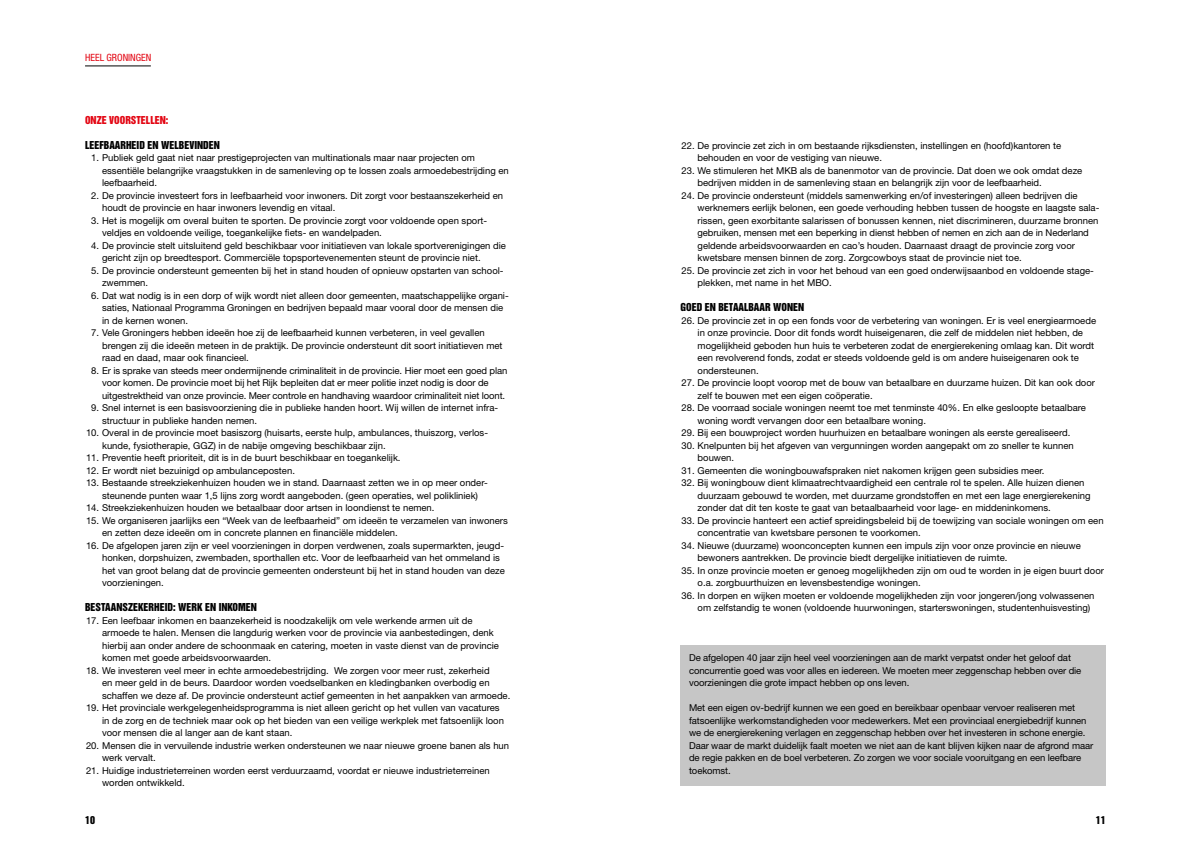
<style>
.page{position:relative;width:1191px;height:842px;background:#fff}
.page>*{position:absolute;margin:0;border:0;box-sizing:border-box;transform-origin:0 0}
.t1{font:10px "Helvetica Inserat LT Std";color:#000}
.t2{font:10px "Helvetica Inserat LT Std";color:#e30613}
.t3{font:condensed 10px "Helvetica Neue LT Std";color:#e30613}
.t4{font:9.5px/12.5px "Helvetica Neue LT Std";color:#000}
</style>
<div class="page">
<hr style="left:85px;top:66px;width:66px;height:1px;background:#000">
<div style="left:680px;top:645px;width:426px;height:141px;background:#c6c6c6"></div>
<p class="t3" style="left:85px;top:52px;width:68px">HEEL GRONINGEN</p>
<p class="t2" style="left:85px;top:114px;width:85px">ONZE VOORSTELLEN:</p>
<p class="t1" style="left:85px;top:139px;width:136px">LEEFBAARHEID EN WELBEVINDEN</p>
<p class="t4" style="left:102px;top:151px;width:408px;text-indent:-11px">1. Publiek geld gaat niet naar prestigeprojecten van multinationals maar naar projecten om essentiële belangrijke vraagstukken in de samenleving op te lossen zoals armoedebestrijding en leefbaarheid.</p>
<p class="t4" style="left:102px;top:189px;width:403px;text-indent:-11px">2. De provincie investeert fors in leefbaarheid voor inwoners. Dit zorgt voor bestaanszekerheid en houdt de provincie en haar inwoners levendig en vitaal.</p>
<p class="t4" style="left:102px;top:214px;width:387px;text-indent:-11px">3. Het is mogelijk om overal buiten te sporten. De provincie zorgt voor voldoende open sport&shy;veldjes en voldoende veilige, toegankelijke fiets- en wandelpaden.</p>
<p class="t4" style="left:102px;top:239px;width:405px;text-indent:-11px">4. De provincie stelt uitsluitend geld beschikbaar voor initiatieven van lokale sportverenigingen die gericht zijn op breedtesport. Commerciële topsportevenementen steunt de provincie niet.</p>
<p class="t4" style="left:102px;top:264px;width:403px;text-indent:-11px">5. De provincie ondersteunt gemeenten bij het in stand houden of opnieuw opstarten van school&shy;zwemmen.</p>
<p class="t4" style="left:102px;top:289px;width:408px;text-indent:-11px">6. Dat wat nodig is in een dorp of wijk wordt niet alleen door gemeenten, maatschappelijke organi&shy;saties, Nationaal Programma Groningen en bedrijven bepaald maar vooral door de mensen die in de kernen wonen.</p>
<p class="t4" style="left:102px;top:326px;width:402px;text-indent:-11px">7. Vele Groningers hebben ideeën hoe zij de leefbaarheid kunnen verbeteren, in veel gevallen brengen zij die ideeën meteen in de praktijk. De provincie ondersteunt dit soort initiatieven met raad en daad, maar ook financieel.</p>
<p class="t4" style="left:102px;top:364px;width:407px;text-indent:-11px">8. Er is sprake van steeds meer ondermijnende criminaliteit in de provincie. Hier moet een goed plan voor komen. De provincie moet bij het Rijk bepleiten dat er meer politie inzet nodig is door de uitgestrektheid van onze provincie. Meer controle en handhaving waardoor criminaliteit niet loont.</p>
<p class="t4" style="left:102px;top:401px;width:398px;text-indent:-11px">9. Snel internet is een basisvoorziening die in publieke handen hoort. Wij willen de internet infra&shy;structuur in publieke handen nemen.</p>
<p class="t4" style="left:102px;top:426px;width:387px;text-indent:-16px">10. Overal in de provincie moet basiszorg (huisarts, eerste hulp, ambulances, thuiszorg, verlos&shy;kunde, fysiotherapie, GGZ) in de nabije omgeving beschikbaar zijn.</p>
<p class="t4" style="left:86px;top:451px;width:316px">11. Preventie heeft prioriteit, dit is in de buurt beschikbaar en toegankelijk.</p>
<p class="t4" style="left:86px;top:464px;width:210px">12. Er wordt niet bezuinigd op ambulanceposten.</p>
<p class="t4" style="left:102px;top:476px;width:387px;text-indent:-16px">13. Bestaande streekziekenhuizen houden we in stand. Daarnaast zetten we in op meer onder&shy;steunende punten waar 1,5 lijns zorg wordt aangeboden. (geen operaties, wel polikliniek)</p>
<p class="t4" style="left:86px;top:501px;width:350px">14. Streekziekenhuizen houden we betaalbaar door artsen in loondienst te nemen.</p>
<p class="t4" style="left:102px;top:514px;width:407px;text-indent:-16px">15. We organiseren jaarlijks een “Week van de leefbaarheid” om ideeën te verzamelen van inwoners en zetten deze ideeën om in concrete plannen en financiële middelen.</p>
<p class="t4" style="left:102px;top:539px;width:404px;text-indent:-16px">16. De afgelopen jaren zijn er veel voorzieningen in dorpen verdwenen, zoals supermarkten, jeugd&shy;honken, dorpshuizen, zwembaden, sporthallen etc. Voor de leefbaarheid van het ommeland is het van groot belang dat de provincie gemeenten ondersteunt bij het in stand houden van deze voorzieningen.</p>
<p class="t1" style="left:85px;top:601px;width:173px">BESTAANSZEKERHEID: WERK EN INKOMEN</p>
<p class="t4" style="left:102px;top:614px;width:398px;text-indent:-16px">17. Een leefbaar inkomen en baanzekerheid is noodzakelijk om vele werkende armen uit de armoede te halen. Mensen die langdurig werken voor de provincie via aanbestedingen, denk hierbij aan onder andere de schoonmaak en catering, moeten in vaste dienst van de provincie komen met goede arbeidsvoorwaarden.</p>
<p class="t4" style="left:102px;top:664px;width:410px;text-indent:-16px">18. We investeren veel meer in echte armoedebestrijding. We zorgen voor meer rust, zekerheid<br>en meer geld in de beurs. Daardoor worden voedselbanken en kledingbanken overbodig en schaffen we deze af. De provincie ondersteunt actief gemeenten in het aanpakken van armoede.</p>
<p class="t4" style="left:102px;top:701px;width:403px;text-indent:-16px">19. Het provinciale werkgelegenheidsprogramma is niet alleen gericht op het vullen van vacatures in de zorg en de techniek maar ook op het bieden van een veilige werkplek met fatsoenlijk loon voor mensen die al langer aan de kant staan.</p>
<p class="t4" style="left:102px;top:739px;width:408px;text-indent:-16px">20. Mensen die in vervuilende industrie werken ondersteunen we naar nieuwe groene banen als hun werk vervalt.</p>
<p class="t4" style="left:102px;top:764px;width:389px;text-indent:-16px">21. Huidige industrieterreinen worden eerst verduurzaamd, voordat er nieuwe industrieterreinen worden ontwikkeld.</p>
<p class="t4" style="left:697px;top:139px;width:365px;text-indent:-16px">22. De provincie zet zich in om bestaande rijksdiensten, instellingen en (hoofd)kantoren te behouden en voor de vestiging van nieuwe.</p>
<p class="t4" style="left:697px;top:164px;width:386px;text-indent:-16px">23. We stimuleren het MKB als de banenmotor van de provincie. Dat doen we ook omdat deze bedrijven midden in de samenleving staan en belangrijk zijn voor de leefbaarheid.</p>
<p class="t4" style="left:697px;top:189px;width:403px;text-indent:-16px">24. De provincie ondersteunt (middels samenwerking en/of investeringen) alleen bedrijven die werknemers eerlijk belonen, een goede verhouding hebben tussen de hoogste en laagste sala&shy;rissen, geen exorbitante salarissen of bonussen kennen, niet discrimineren, duurzame bronnen gebruiken, mensen met een beperking in dienst hebben of nemen en zich aan de in Nederland geldende arbeidsvoorwaarden en cao’s houden. Daarnaast draagt de provincie zorg voor kwetsbare mensen binnen de zorg. Zorgcowboys staat de provincie niet toe.</p>
<p class="t4" style="left:697px;top:264px;width:398px;text-indent:-16px">25. De provincie zet zich in voor het behoud van een goed onderwijsaanbod en voldoende stage&shy;plekken, met name in het MBO.</p>
<p class="t1" style="left:680px;top:301px;width:125px">GOED EN BETAALBAAR WONEN</p>
<p class="t4" style="left:697px;top:314px;width:400px;text-indent:-16px">26. De provincie zet in op een fonds voor de verbetering van woningen. Er is veel energiearmoede in onze provincie. Door dit fonds wordt huiseigenaren, die zelf de middelen niet hebben, de mogelijkheid geboden hun huis te verbeteren zodat de energierekening omlaag kan. Dit wordt een revolverend fonds, zodat er steeds voldoende geld is om andere huiseigenaren ook te ondersteunen.</p>
<p class="t4" style="left:697px;top:376px;width:399px;text-indent:-16px">27. De provincie loopt voorop met de bouw van betaalbare en duurzame huizen. Dit kan ook door zelf te bouwen met een eigen coöperatie.</p>
<p class="t4" style="left:697px;top:401px;width:390px;text-indent:-16px">28. De voorraad sociale woningen neemt toe met tenminste 40%. En elke gesloopte betaalbare woning wordt vervangen door een betaalbare woning.</p>
<p class="t4" style="left:681px;top:426px;width:390px">29. Bij een bouwproject worden huurhuizen en betaalbare woningen als eerste gerealiseerd.</p>
<p class="t4" style="left:697px;top:439px;width:378px;text-indent:-16px">30. Knelpunten bij het afgeven van vergunningen worden aangepakt om zo sneller te kunnen bouwen.</p>
<p class="t4" style="left:681px;top:464px;width:364px">31. Gemeenten die woningbouwafspraken niet nakomen krijgen geen subsidies meer.</p>
<p class="t4" style="left:697px;top:476px;width:394px;text-indent:-16px">32. Bij woningbouw dient klimaatrechtvaardigheid een centrale rol te spelen. Alle huizen dienen duurzaam gebouwd te worden, met duurzame grondstoffen en met een lage energierekening zonder dat dit ten koste te gaat van betaalbaarheid voor lage- en middeninkomens.</p>
<p class="t4" style="left:697px;top:514px;width:407px;text-indent:-16px">33. De provincie hanteert een actief spreidingsbeleid bij de toewijzing van sociale woningen om een concentratie van kwetsbare personen te voorkomen.</p>
<p class="t4" style="left:697px;top:539px;width:385px;text-indent:-16px">34. Nieuwe (duurzame) woonconcepten kunnen een impuls zijn voor onze provincie en nieuwe bewoners aantrekken. De provincie biedt dergelijke initiatieven de ruimte.</p>
<p class="t4" style="left:697px;top:564px;width:408px;text-indent:-16px">35. In onze provincie moeten er genoeg mogelijkheden zijn om oud te worden in je eigen buurt door o.a. zorgbuurthuizen en levensbestendige woningen.</p>
<p class="t4" style="left:697px;top:589px;width:398px;text-indent:-16px">36. In dorpen en wijken moeten er voldoende mogelijkheden zijn voor jongeren/jong volwassenen om zelfstandig te wonen (voldoende huurwoningen, starterswoningen, studentenhuisvesting)</p>
<p class="t4" style="left:689px;top:651px;width:394px">De afgelopen 40 jaar zijn heel veel voorzieningen aan de markt verpatst onder het geloof dat concurrentie goed was voor alles en iedereen. We moeten meer zeggenschap hebben over die voorzieningen die grote impact hebben op ons leven.</p>
<p class="t4" style="left:689px;top:701px;width:406px">Met een eigen ov-bedrijf kunnen we een goed en bereikbaar openbaar vervoer realiseren met fatsoenlijke werkomstandigheden voor medewerkers. Met een provinciaal energiebedrijf kunnen we de energierekening verlagen en zeggenschap hebben over het investeren in schone energie.<br>Daar waar de markt duidelijk faalt moeten we niet aan de kant blijven kijken naar de afgrond maar de regie pakken en de boel verbeteren. Zo zorgen we voor sociale vooruitgang en een leefbare toekomst.</p>
<p class="t1" style="left:85px;top:814px;width:11px">10</p>
<p class="t1" style="left:1096px;top:814px;width:11px">11</p>
</div>
